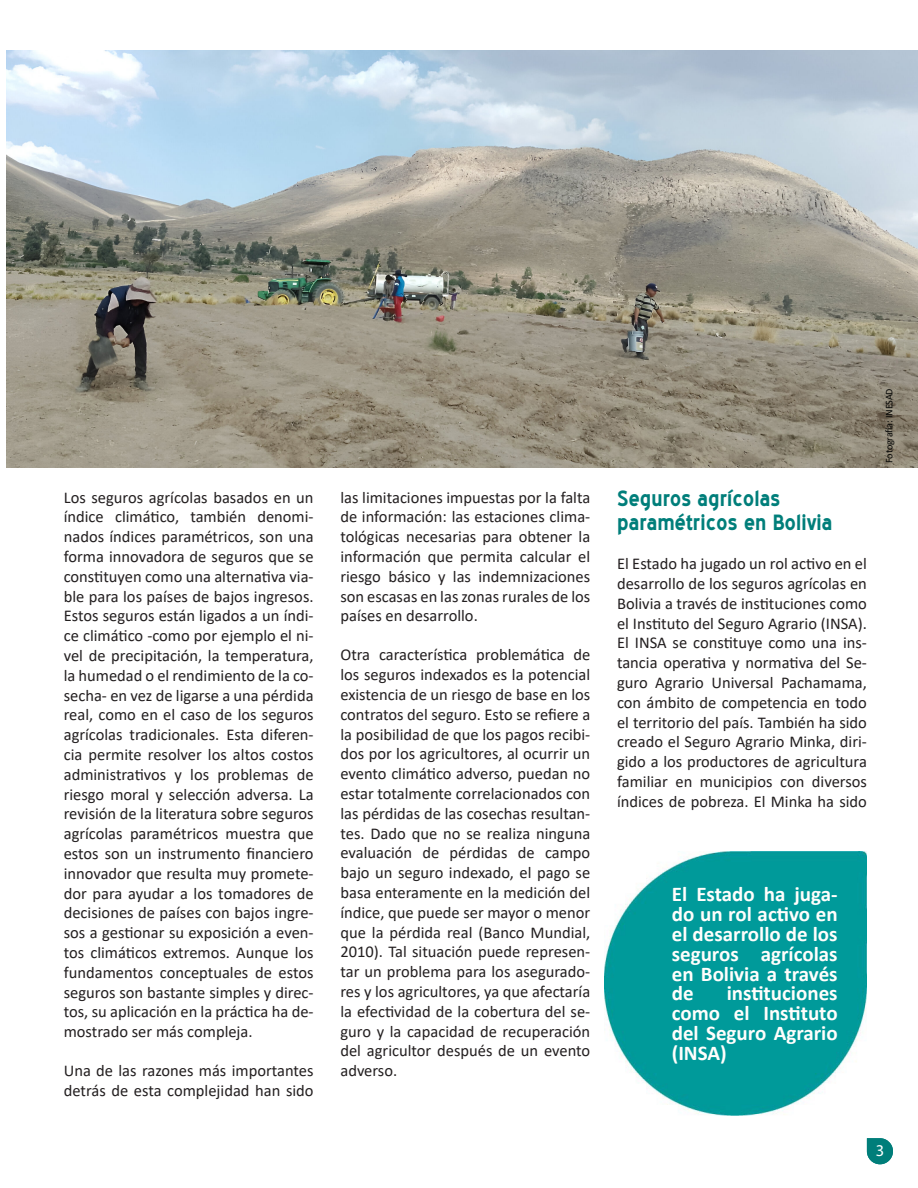
<style>
.page{position:relative;width:918px;height:1188px;background:#fff}
.page>*{position:absolute;margin:0;border:0;box-sizing:border-box;transform-origin:0 0}
.Texto{font:700 21px/19.8px "Calibri";color:#fffefc;text-align:justify}
.Texto-2{font:700 21px/24px "Blue Highway";color:#007e7a}
.Texto-3{font:16.5px/19.8px "Calibri";color:#231f20;text-align:justify}
.t1{font:16.5px "Myriad Pro";color:#fff}
.Fuente{font:10.2px "Calibri";letter-spacing:-.02em;color:#050605}
</style>
<div class="page">
<svg style="left:867px;top:1138px;width:26px;height:26px"></svg>
<img style="left:605px;top:852px;width:262px;height:263px">
<img style="left:6px;top:50px;width:912px;height:417px">
<p class="Texto-3" style="left:64px;top:487px;width:251px">Los seguros agrícolas basados en un índice climático, también denomi&shy;nados índices paramétricos, son una forma innovadora de seguros que se constituyen como una alternativa via&shy;ble para los países de bajos ingresos.<br>Estos seguros están ligados a un índi&shy;ce climático -como por ejemplo el ni&shy;vel de precipitación, la temperatura, la humedad o el rendimiento de la co&shy;secha- en vez de ligarse a una pérdida real, como en el caso de los seguros agrícolas tradicionales. Esta diferen&shy;cia permite resolver los altos costos administrativos y los problemas de riesgo moral y selección adversa. La revisión de la literatura sobre seguros agrícolas paramétricos muestra que estos son un instrumento financiero innovador que resulta muy promete&shy;dor para ayudar a los tomadores de decisiones de países con bajos ingre&shy;sos a gestionar su exposición a even&shy;tos climáticos extremos. Aunque los fundamentos conceptuales de estos seguros son bastante simples y direc&shy;tos, su aplicación en la práctica ha de&shy;mostrado ser más compleja.</p>
<p class="Texto-3" style="left:64px;top:1060px;width:251px">Una de las razones más importantes detrás de esta complejidad han sido</p>
<p class="Texto-3" style="left:340px;top:487px;width:251px">las limitaciones impuestas por la falta de información: las estaciones clima&shy;tológicas necesarias para obtener la información que permita calcular el riesgo básico y las indemnizaciones son escasas en las zonas rurales de los países en desarrollo.</p>
<p class="Texto-3" style="left:340px;top:645px;width:251px">Otra característica problemática de los seguros indexados es la potencial existencia de un riesgo de base en los contratos del seguro. Esto se refiere a la posibilidad de que los pagos recibi&shy;dos por los agricultores, al ocurrir un evento climático adverso, puedan no estar totalmente correlacionados con las pérdidas de las cosechas resultan&shy;tes. Dado que no se realiza ninguna evaluación de pérdidas de campo bajo un seguro indexado, el pago se basa enteramente en la medición del índice, que puede ser mayor o menor que la pérdida real (Banco Mundial, 2010). Tal situación puede represen&shy;tar un problema para los asegurado&shy;res y los agricultores, ya que afectaría la efectividad de la cobertura del se&shy;guro y la capacidad de recuperación del agricultor después de un evento adverso.</p>
<p class="Texto-2" style="left:617px;top:487px;width:217px">Seguros agrícolas paramétricos en Bolivia</p>
<p class="Texto-3" style="left:617px;top:553px;width:251px">El Estado ha jugado un rol activo en el desarrollo de los seguros agrícolas en Bolivia a través de instituciones como el Instituto del Seguro Agrario (INSA).<br>El INSA se constituye como una ins&shy;tancia operativa y normativa del Se&shy;guro Agrario Universal Pachamama, con ámbito de competencia en todo el territorio del país. También ha sido creado el Seguro Agrario Minka, diri&shy;gido a los productores de agricultura familiar en municipios con diversos índices de pobreza. El Minka ha sido</p>
<p class="Fuente" style="left:882px;top:463px;width:76px;rotate:-90deg">Fotografía: INESAD</p>
<p class="Texto" style="left:672px;top:884px;width:167px">El Estado ha juga&shy;do un rol activo en el desarrollo de los seguros agrícolas en Bolivia a través de</p>
<p class="Texto" style="left:672px;top:983px;width:167px;text-indent:55px">instituciones como el Instituto del Seguro Agrario (INSA)</p>
<p class="t1" style="left:876px;top:1140px;width:10px">3</p>
</div>
